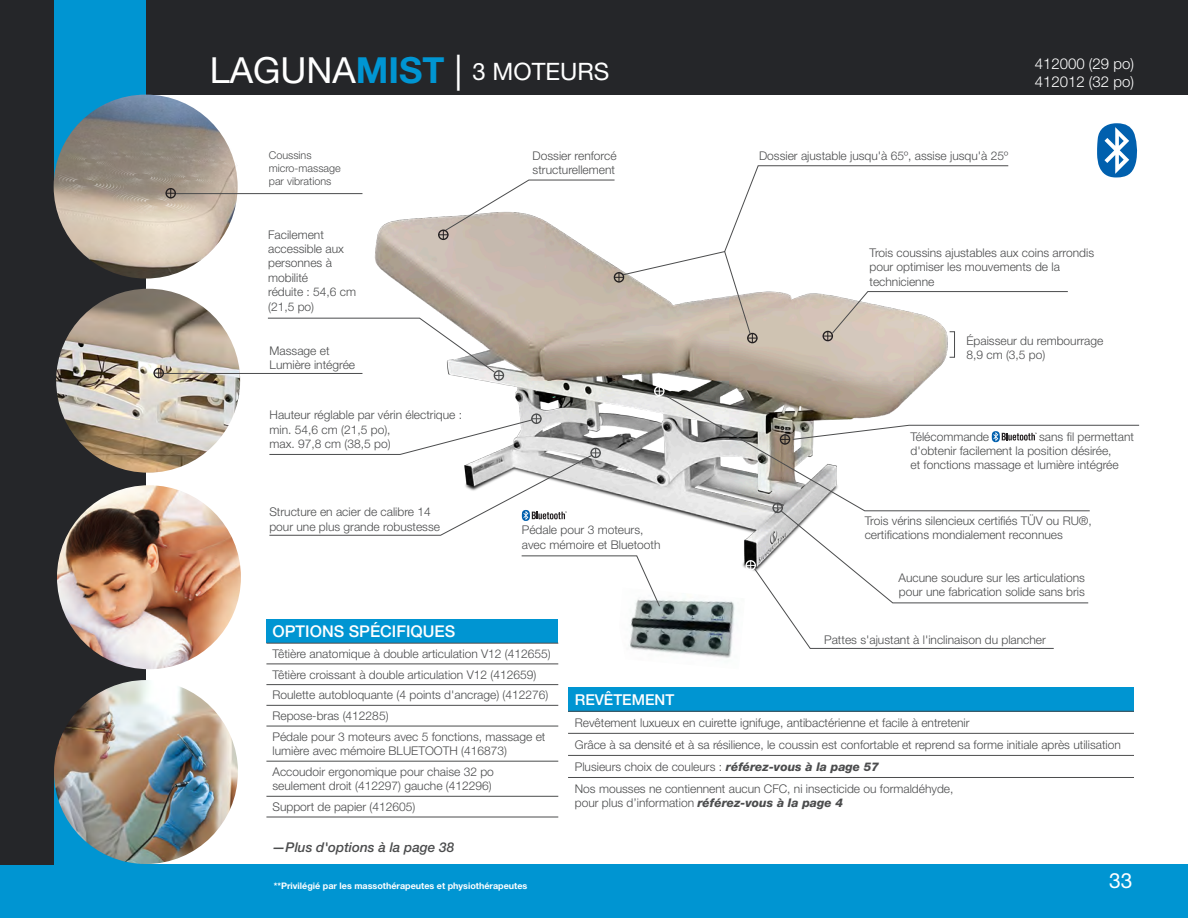
<style>
.page{position:relative;width:1188px;height:918px;background:#fff}
.page>*{position:absolute;margin:0;border:0;box-sizing:border-box;transform-origin:0 0}
.t1{font:24px "Helvetica Neue LT Std";color:#fff}
.t2{font:21px "Helvetica Neue LT Std";color:#fff}
.t3{font:500 16.2px "Helvetica Neue LT Std";color:#fff}
.t4{font:300 15px/18px "Helvetica Neue LT Std";color:#fff}
.t5{font:500 15px "Helvetica Neue LT Std";color:#fff}
.t6{font:italic 500 13.5px "Helvetica Neue LT Std";color:#4b4c4d}
.t7{font:300 12px/14.4px "Helvetica Neue LT Std";color:#4b4c4d}
.t8{font:300 10.8px/12.9px "Helvetica Neue LT Std";color:#4b4c4d}
.t9{font:700 9px "Helvetica Neue LT Std";color:#fff}
.s1{font-size:36px}
.s2{font-weight:700;font-size:36px;color:#0095d2}
.s3{font-weight:800;font-style:italic}
</style>
<div class="page">
<div style="left:0;top:864px;width:1188px;height:54px;background:#0095d2"></div>
<img style="left:479px;top:380px;width:447px;height:188px">
<div style="left:0;top:0;width:1188px;height:95px;background:#252629"></div>
<div style="left:0;top:0;width:146px;height:864px;background:#252629"></div>
<div style="left:54px;top:0;width:92px;height:185px;background:#0095d2"></div>
<div style="left:54px;top:772px;width:92px;height:146px;background:#0095d2"></div>
<svg style="left:1097px;top:123px;width:41px;height:54px"></svg>
<img style="left:630px;top:599px;width:105px;height:59px">
<img style="left:57px;top:485px;width:184px;height:184px;border-radius:92px">
<img style="left:56px;top:289px;width:184px;height:184px;border-radius:92px">
<img style="left:54px;top:680px;width:184px;height:184px;border-radius:92px">
<img style="left:54px;top:95px;width:184px;height:184px;border-radius:92px">
<img style="left:112px;top:190px;width:86px;height:27px">
<img style="left:58px;top:169px;width:69px;height:27px">
<img style="left:106px;top:165px;width:69px;height:22px">
<img style="left:164px;top:170px;width:51px;height:17px">
<img style="left:64px;top:153px;width:52px;height:16px">
<img style="left:71px;top:137px;width:38px;height:13px">
<img style="left:101px;top:149px;width:39px;height:12px">
<img style="left:136px;top:150px;width:31px;height:12px">
<img style="left:167px;top:153px;width:39px;height:12px">
<img style="left:199px;top:156px;width:37px;height:12px">
<img style="left:199px;top:141px;width:32px;height:11px">
<img style="left:163px;top:130px;width:36px;height:23px">
<img style="left:129px;top:136px;width:35px;height:11px">
<img style="left:101px;top:130px;width:35px;height:11px">
<img style="left:79px;top:119px;width:35px;height:11px">
<img style="left:123px;top:124px;width:35px;height:12px">
<div style="left:494px;top:370px;width:10px;height:11px;border:1px solid #4b4c4d;border-radius:50%"></div>
<div style="left:568px;top:687px;width:566px;height:24px;background:#0095d2"></div>
<hr style="left:568px;top:711px;width:566px;height:1px;background:#4b4c4d">
<hr style="left:568px;top:733px;width:566px;height:1px;background:#4b4c4d">
<hr style="left:568px;top:755px;width:566px;height:1px;background:#4b4c4d">
<hr style="left:568px;top:777px;width:566px;height:1px;background:#4b4c4d">
<div style="left:531px;top:413px;width:11px;height:11px;border:1px solid #4b4c4d;border-radius:50%"></div>
<svg style="left:659px;top:391px;width:431px;height:121px"></svg>
<div style="left:654px;top:386px;width:11px;height:10px;border:1px solid #fff;border-radius:50%"></div>
<svg style="left:654px;top:386px;width:10px;height:10px"></svg>
<div style="left:153px;top:368px;width:11px;height:10px;border:1px solid #231f20;border-radius:50%"></div>
<svg style="left:154px;top:368px;width:10px;height:10px"></svg>
<div style="left:165px;top:188px;width:11px;height:11px;border:1px solid #231f20;border-radius:50%"></div>
<svg style="left:166px;top:188px;width:10px;height:10px"></svg>
<div style="left:745px;top:560px;width:11px;height:11px;border:1px solid #fff;border-radius:50%"></div>
<svg style="left:746px;top:503px;width:343px;height:146px"></svg>
<svg style="left:780px;top:425px;width:360px;height:19px"></svg>
<svg style="left:269px;top:414px;width:332px;height:122px"></svg>
<svg style="left:521px;top:555px;width:140px;height:52px"></svg>
<svg style="left:267px;top:165px;width:801px;height:215px"></svg>
<hr style="left:164px;top:373px;width:198px;height:1px;background:#4b4c4d">
<hr style="left:176px;top:193px;width:186px;height:1px;background:#4b4c4d">
<div style="left:266px;top:619px;width:292px;height:24px;background:#0095d2"></div>
<hr style="left:266px;top:643px;width:292px;height:1px;background:#4b4c4d">
<hr style="left:266px;top:664px;width:292px;height:1px;background:#4b4c4d">
<hr style="left:266px;top:684px;width:292px;height:1px;background:#4b4c4d">
<hr style="left:266px;top:705px;width:292px;height:1px;background:#4b4c4d">
<hr style="left:266px;top:726px;width:292px;height:1px;background:#4b4c4d">
<hr style="left:266px;top:761px;width:292px;height:1px;background:#4b4c4d">
<hr style="left:266px;top:796px;width:292px;height:1px;background:#4b4c4d">
<hr style="left:266px;top:817px;width:292px;height:1px;background:#4b4c4d">
<h1 class="t1" style="left:210px;top:57px;width:401px"><span class="s1">LAGUNA</span><span class="s2">MIST</span> <span class="s1">|</span> 3 MOTEURS</h1>
<p class="t8" style="left:269px;top:149px;width:74px">Coussins micro-massage par vibrations</p>
<p class="t7" style="left:268px;top:227px;width:90px">Facilement accessible aux personnes à mobilité<br>réduite : 54,6 cm (21,5 po)</p>
<p class="t7" style="left:270px;top:343px;width:87px">Massage et<br>Lumière intégrée</p>
<p class="t7" style="left:270px;top:408px;width:194px">Hauteur réglable par vérin électrique : min. 54,6 cm (21,5 po),<br>max. 97,8 cm (38,5 po)</p>
<p class="t7" style="left:269px;top:505px;width:172px">Structure en acier de calibre 14 pour une plus grande robustesse</p>
<p class="t7" style="left:533px;top:148px;width:86px">Dossier renforcé structurellement</p>
<p class="t7" style="left:522px;top:523px;width:140px">Pédale pour 3 moteurs, avec mémoire et Bluetooth</p>
<p class="t7" style="left:759px;top:148px;width:251px">Dossier ajustable jusqu'à 65º, assise jusqu'à 25º</p>
<p class="t4" style="left:1035px;top:54px;width:101px">412000 (29 po)<br>412012 (32 po)</p>
<p class="t7" style="left:869px;top:245px;width:226px">Trois coussins ajustables aux coins arrondis pour optimiser les mouvements de la technicienne</p>
<p class="t7" style="left:966px;top:333px;width:138px">Épaisseur du rembourrage<br>8,9 cm (3,5 po)</p>
<p class="t7" style="left:910px;top:429px;width:80px">Télécommande</p>
<p class="t7" style="left:910px;top:429px;width:225px;text-indent:129px">sans fil permettant d'obtenir facilement la position désirée,<br>et fonctions massage et lumière intégrée</p>
<p class="t7" style="left:865px;top:513px;width:229px">Trois vérins silencieux certifiés TÜV ou RU®, certifications mondialement reconnues</p>
<h3 class="t3" style="left:273px;top:622px;width:184px">OPTIONS SPÉCIFIQUES</h3>
<p class="t7" style="left:273px;top:643px;width:280px;line-height:20.7px">Têtière anatomique à double articulation V12 (412655)<br>Têtière croissant à double articulation V12 (412659)<br>Roulette autobloquante (4 points d'ancrage) (412276)<br>Repose-bras (412285)<br>Pédale pour 3 moteurs avec 5 fonctions, massage et</p>
<p class="t7" style="left:273px;top:740px;width:236px;line-height:20.7px">lumière avec mémoire BLUETOOTH (416873)<br>Accoudoir ergonomique pour chaise 32 po</p>
<p class="t7" style="left:273px;top:775px;width:221px;line-height:20.7px">seulement droit (412297) gauche (412296)<br>Support de papier (412605)</p>
<p class="t6" style="left:272px;top:839px;width:184px">—Plus d'options à la page 38</p>
<p class="t7" style="left:898px;top:570px;width:188px">Aucune soudure sur les articulations pour une fabrication solide sans bris</p>
<p class="t7" style="left:824px;top:632px;width:223px">Pattes s'ajustant à l'inclinaison du plancher</p>
<p class="t5" style="left:575px;top:690px;width:101px">REVÊTEMENT</p>
<p class="t7" style="left:575px;top:711px;width:548px;line-height:22px">Revêtement luxueux en cuirette ignifuge, antibactérienne et facile à entretenir<br>Grâce à sa densité et à sa résilience, le coussin est confortable et reprend sa forme initiale après utilisation Plusieurs choix de couleurs : <span class="s3">référez-vous à la page 57<br></span>Nos mousses ne contiennent aucun CFC, ni insecticide ou formaldéhyde,</p>
<p class="t7" style="left:575px;top:795px;width:270px">pour plus d’information <span class="s3">référez-vous à la page 4</span></p>
<p class="t9" style="left:274px;top:880px;width:255px">**Privilégié par les massothérapeutes et physiothérapeutes</p>
<h2 class="t2" style="left:1109px;top:868px;width:25px">33</h2>
</div>
